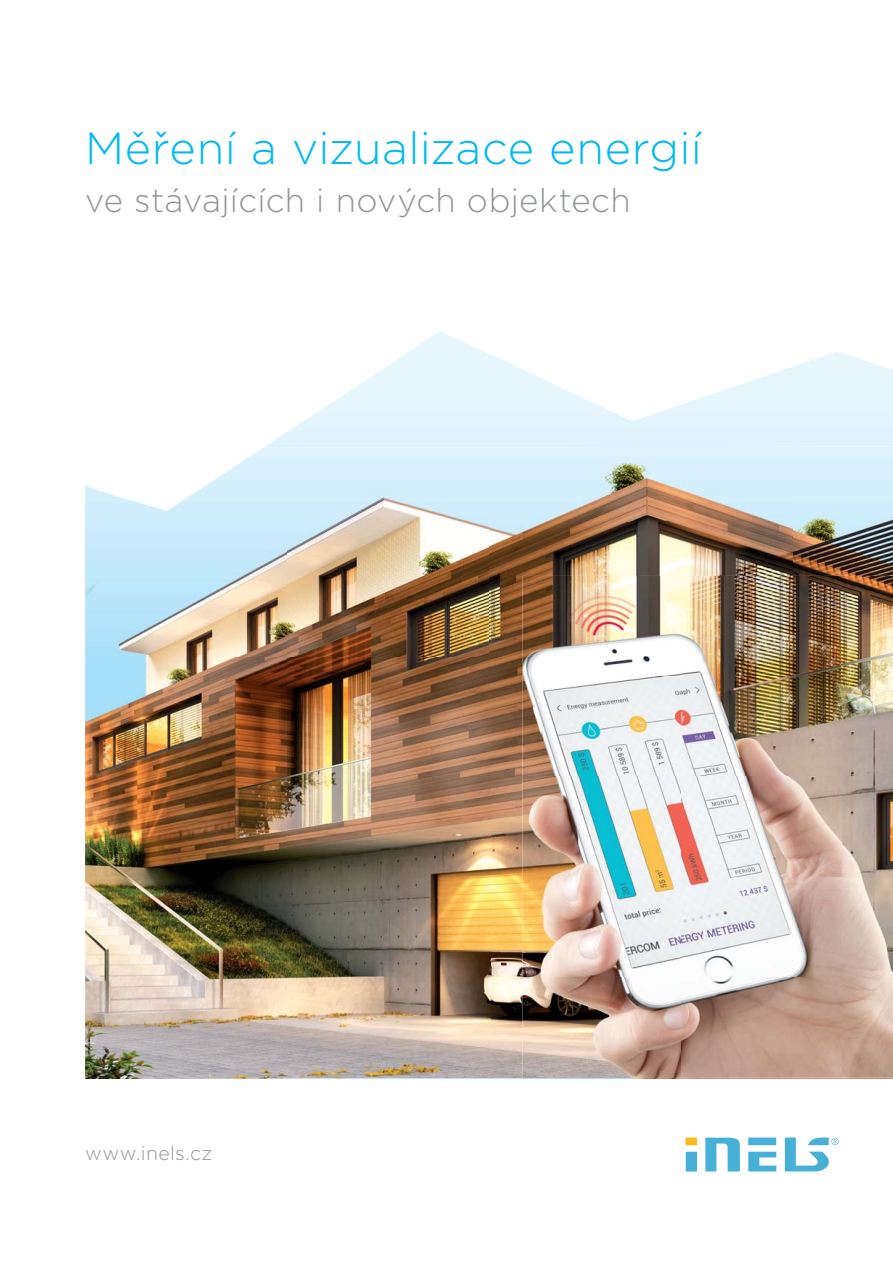
<style>
.page{position:relative;width:893px;height:1263px;background:#fff}
.page>*{position:absolute;margin:0;border:0;box-sizing:border-box;transform-origin:0 0}
.t1{font:300 45px "Gotham";letter-spacing:.005em;color:#00b9f2}
.t2{font:300 33px "Gotham";letter-spacing:.01em;color:#939598}
.t3{font:300 19.5px "Gotham";letter-spacing:.02em;color:#939598}
</style>
<div class="page">
<div style="left:686px;top:1152px;width:11px;height:19px;background:#47b0d7"></div>
<svg style="left:705px;top:1138px;width:35px;height:33px"></svg>
<svg style="left:748px;top:1152px;width:28px;height:19px"></svg>
<div style="left:748px;top:1137px;width:28px;height:8px;background:#47b0d7"></div>
<div style="left:686px;top:1137px;width:11px;height:8px;background:#fdb813"></div>
<svg style="left:785px;top:1137px;width:54px;height:34px"></svg>
<svg style="left:266px;top:332px;width:627px;height:114px"></svg>
<img style="left:85px;top:446px;width:405px;height:633px">
<img style="left:490px;top:446px;width:303px;height:158px">
<img style="left:793px;top:446px;width:100px;height:130px">
<img style="left:490px;top:604px;width:32px;height:475px">
<img style="left:522px;top:1078px;width:371px;height:1px">
<img style="left:522px;top:576px;width:371px;height:502px">
<h1 class="t1" style="left:85px;top:127px;width:618px">Měření a vizualizace energií</h1>
<p class="t2" style="left:85px;top:185px;width:547px">ve stávajících i nových objektech</p>
<p class="t3" style="left:85px;top:1144px;width:129px">www.inels.cz</p>
</div>
